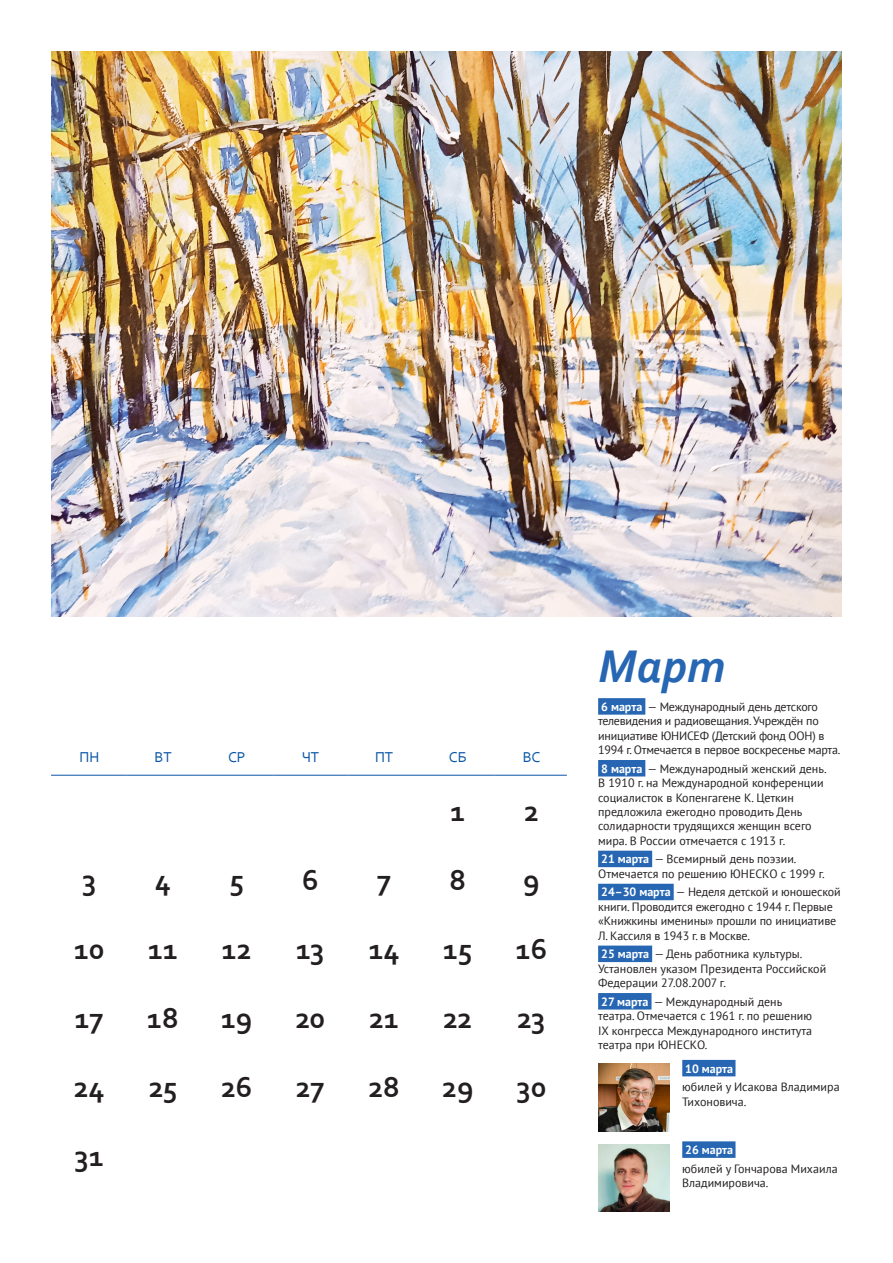
<style>
.page{position:relative;width:893px;height:1263px;background:#fff}
.page>*{position:absolute;margin:0;border:0;box-sizing:border-box;transform-origin:0 0}
.Месяц{font:italic 700 48px "Corbel";color:#2666b2}
.день{font:700 30px "Corbel";color:#231f20}
.пн{font:15px "Corbel";color:#0a56a7}
._01_Текст{font:12px/14.4px "PT Sans";color:#231f20}
._01_Текст-2{font:12px/14.4px "PT Sans";letter-spacing:-.02em;color:#231f20}
.Выделение_подчеркива{font:700 12px "PT Sans";color:#fff}
.s1{font-weight:700;color:#fff}
</style>
<div class="page">
<svg style="left:54px;top:774px;width:513px;height:1px"></svg>
<hr style="left:125px;top:730px;width:2px;height:45px;background:#fff">
<hr style="left:199px;top:730px;width:2px;height:45px;background:#fff">
<hr style="left:420px;top:730px;width:2px;height:45px;background:#fff">
<hr style="left:494px;top:730px;width:1px;height:45px;background:#fff">
<hr style="left:273px;top:730px;width:1px;height:45px;background:#fff">
<hr style="left:347px;top:730px;width:1px;height:45px;background:#fff">
<hr style="left:51px;top:775px;width:75px;height:1px;background:#0a56a7">
<hr style="left:126px;top:775px;width:74px;height:1px;background:#0a56a7">
<hr style="left:200px;top:775px;width:74px;height:1px;background:#0a56a7">
<hr style="left:274px;top:775px;width:73px;height:1px;background:#0a56a7">
<hr style="left:347px;top:775px;width:74px;height:1px;background:#0a56a7">
<hr style="left:421px;top:775px;width:74px;height:1px;background:#0a56a7">
<hr style="left:495px;top:775px;width:72px;height:1px;background:#0a56a7">
<div style="left:598px;top:698px;width:47px;height:17px;background:#2666b2"></div>
<div style="left:598px;top:760px;width:47px;height:16px;background:#2666b2"></div>
<div style="left:598px;top:851px;width:54px;height:16px;background:#2666b2"></div>
<div style="left:598px;top:884px;width:76px;height:16px;background:#2666b2"></div>
<div style="left:598px;top:945px;width:54px;height:17px;background:#2666b2"></div>
<div style="left:598px;top:993px;width:53px;height:16px;background:#2666b2"></div>
<img style="left:598px;top:1063px;width:71px;height:68px">
<img style="left:598px;top:1144px;width:71px;height:68px">
<div style="left:682px;top:1060px;width:53px;height:16px;background:#2666b2"></div>
<div style="left:682px;top:1141px;width:53px;height:17px;background:#2666b2"></div>
<img style="left:51px;top:51px;width:791px;height:566px">
<p class="пн" style="left:79px;top:748px;width:21px">ПН</p>
<p class="пн" style="left:154px;top:748px;width:19px">ВТ</p>
<p class="пн" style="left:228px;top:748px;width:19px">СР</p>
<p class="пн" style="left:302px;top:748px;width:19px">ЧТ</p>
<p class="пн" style="left:375px;top:748px;width:20px">ПТ</p>
<p class="пн" style="left:449px;top:748px;width:19px">СБ</p>
<p class="пн" style="left:523px;top:748px;width:19px">ВС</p>
<p class="день" style="left:450px;top:792px;width:16px">1</p>
<p class="день" style="left:524px;top:792px;width:16px">2</p>
<p class="день" style="left:82px;top:861px;width:16px">3</p>
<p class="день" style="left:155px;top:861px;width:17px">4</p>
<p class="день" style="left:229px;top:861px;width:16px">5</p>
<p class="день" style="left:302px;top:861px;width:18px">6</p>
<p class="день" style="left:377px;top:861px;width:16px">7</p>
<p class="день" style="left:449px;top:861px;width:18px">8</p>
<p class="день" style="left:523px;top:861px;width:18px">9</p>
<p class="день" style="left:74px;top:930px;width:32px">10</p>
<p class="день" style="left:148px;top:930px;width:31px">11</p>
<p class="день" style="left:222px;top:930px;width:31px">12</p>
<p class="день" style="left:296px;top:930px;width:30px">13</p>
<p class="день" style="left:369px;top:930px;width:32px">14</p>
<p class="день" style="left:443px;top:930px;width:31px">15</p>
<p class="день" style="left:516px;top:930px;width:33px">16</p>
<p class="день" style="left:75px;top:999px;width:30px">17</p>
<p class="день" style="left:147px;top:999px;width:33px">18</p>
<p class="день" style="left:221px;top:999px;width:33px">19</p>
<p class="день" style="left:296px;top:999px;width:31px">20</p>
<p class="день" style="left:369px;top:999px;width:31px">21</p>
<p class="день" style="left:443px;top:999px;width:31px">22</p>
<p class="день" style="left:517px;top:999px;width:30px">23</p>
<p class="день" style="left:74px;top:1068px;width:32px">24</p>
<p class="день" style="left:149px;top:1068px;width:30px">25</p>
<p class="день" style="left:221px;top:1068px;width:33px">26</p>
<p class="день" style="left:296px;top:1068px;width:31px">27</p>
<p class="день" style="left:368px;top:1068px;width:33px">28</p>
<p class="день" style="left:442px;top:1068px;width:33px">29</p>
<p class="день" style="left:516px;top:1068px;width:32px">30</p>
<p class="день" style="left:75px;top:1137px;width:31px">31</p>
<p class="Месяц" style="left:598px;top:636px;width:129px">Март</p>
<p class="_01_Текст-2" style="left:598px;top:699px;width:244px"><span class="s1">6 марта</span> — Международный день детского телевидения и радиовещания. Учреждён по инициативе ЮНИСЕФ (Детский фонд ООН) в 1994 г. Отмечается в первое воскресенье марта.</p>
<p class="_01_Текст" style="left:598px;top:761px;width:230px"><span class="s1">8 марта</span> — Международный женский день.<br>В 1910 г. на Международной конференции социалисток в Копенгагене К. Цеткин предложила ежегодно проводить День солидарности трудящихся женщин всего мира. В России отмечается с 1913 г.</p>
<p class="_01_Текст" style="left:598px;top:852px;width:228px"><span class="s1">21 марта</span> — Всемирный день поэзии.<br>Отмечается по решению ЮНЕСКО с 1999 г.</p>
<p class="_01_Текст" style="left:598px;top:885px;width:244px"><span class="s1">24–30 марта</span> — Неделя детской и юношеской книги. Проводится ежегодно с 1944 г. Первые «Книжкины именины» прошли по инициативе Л. Кассиля в 1943 г. в Москве.</p>
<p class="_01_Текст" style="left:598px;top:947px;width:230px"><span class="s1">25 марта</span> — День работника культуры.<br>Установлен указом Президента Российской<br>Федерации 27.08.2007 г.</p>
<p class="_01_Текст" style="left:598px;top:994px;width:215px"><span class="s1">27 марта</span> — Международный день театра. Отмечается с 1961 г. по решению<br>IX конгресса Международного института театра при ЮНЕСКО.</p>
<p class="Выделение_подчеркива" style="left:685px;top:1060px;width:49px">10 марта</p>
<p class="_01_Текст" style="left:682px;top:1079px;width:159px">юбилей у Исакова Владимира<br>Тихоновича.</p>
<p class="Выделение_подчеркива" style="left:685px;top:1142px;width:49px">26 марта</p>
<p class="_01_Текст" style="left:682px;top:1161px;width:157px">юбилей у Гончарова Михаила<br>Владимировича.</p>
</div>
